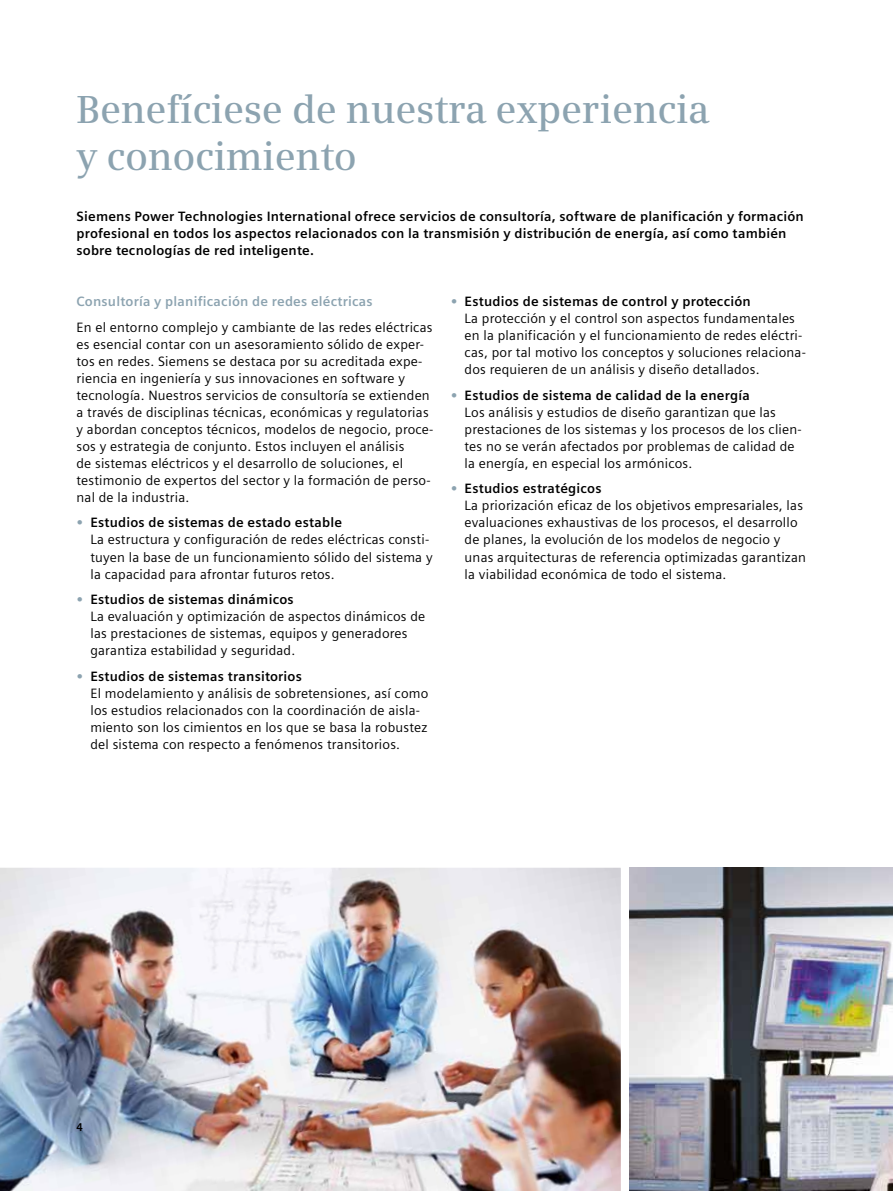
<style>
.page{position:relative;width:893px;height:1191px;background:#fff}
.page>*{position:absolute;margin:0;border:0;box-sizing:border-box;transform-origin:0 0}
.t1{font:600 39px/46.8px "Siemens Serif";letter-spacing:-.01em;color:#8ca3b0}
.t2{font:13.5px/17px "Siemens Sans";letter-spacing:.015em;color:#000}
.t3{font:700 13.5px/17px "Siemens Sans";letter-spacing:.015em;color:#000}
.t4{font:700 13.5px "Siemens Sans";letter-spacing:.015em;color:#8ca3b0}
.t5{font:700 11.25px "Siemens Sans";color:#000}
.s1{font-weight:700;color:#8ca3b0}
.s2{font-weight:700}
</style>
<div class="page">
<img style="left:629px;top:867px;width:264px;height:324px">
<img style="left:0;top:867px;width:621px;height:324px">
<h1 class="t1" style="left:77px;top:86px;width:634px">Benefíciese de nuestra experiencia y conocimiento</h1>
<p class="t3" style="left:77px;top:208px;width:729px">Siemens Power Technologies International ofrece servicios de consultoría, software de planificación y formación profesional en todos los aspectos relacionados con la transmisión y distribución de energía, así como también sobre tecnologías de red inteligente.</p>
<p class="t2" style="left:465px;top:293px;width:343px;text-indent:-14px"><span class="s1">•</span> <span class="s2">Estudios de sistemas de control y protección<br></span>La protección y el control son aspectos fundamentales en la planificación y el funcionamiento de redes eléctri&shy;cas, por tal motivo los conceptos y soluciones relaciona&shy;dos requieren de un análisis y diseño detallados.</p>
<p class="t2" style="left:465px;top:387px;width:339px;text-indent:-14px"><span class="s1">•</span> <span class="s2">Estudios de sistema de calidad de la energía<br></span>Los análisis y estudios de diseño garantizan que las prestaciones de los sistemas y los procesos de los clien&shy;tes no se verán afectados por problemas de calidad de la energía, en especial los armónicos.</p>
<p class="t2" style="left:465px;top:480px;width:343px;text-indent:-14px"><span class="s1">•</span> <span class="s2">Estudios estratégicos<br></span>La priorización eficaz de los objetivos empresariales, las evaluaciones exhaustivas de los procesos, el desarrollo de planes, la evolución de los modelos de negocio y unas arquitecturas de referencia optimizadas garantizan la viabilidad económica de todo el sistema.</p>
<p class="t4" style="left:77px;top:294px;width:298px">Consultoría y planificación de redes eléctricas</p>
<p class="t2" style="left:77px;top:319px;width:358px">En el entorno complejo y cambiante de las redes eléctricas es esencial contar con un asesoramiento sólido de exper&shy;tos en redes. Siemens se destaca por su acreditada expe&shy;riencia en ingeniería y sus innovaciones en software y tecnología. Nuestros servicios de consultoría se extienden a través de disciplinas técnicas, económicas y regulatorias y abordan conceptos técnicos, modelos de negocio, proce&shy;sos y estrategia de conjunto. Estos incluyen el análisis<br>de sistemas eléctricos y el desarrollo de soluciones, el testimonio de expertos del sector y la formación de perso&shy;nal de la industria.</p>
<p class="t2" style="left:90px;top:514px;width:344px;text-indent:-14px"><span class="s1">•</span> <span class="s2">Estudios de sistemas de estado estable<br></span>La estructura y configuración de redes eléctricas consti&shy;tuyen la base de un funcionamiento sólido del sistema y la capacidad para afrontar futuros retos.</p>
<p class="t2" style="left:90px;top:591px;width:336px;text-indent:-14px"><span class="s1">•</span> <span class="s2">Estudios de sistemas dinámicos<br></span>La evaluación y optimización de aspectos dinámicos de las prestaciones de sistemas, equipos y generadores garantiza estabilidad y seguridad.</p>
<p class="t2" style="left:90px;top:667px;width:339px;text-indent:-14px"><span class="s1">•</span> <span class="s2">Estudios de sistemas transitorios<br></span>El modelamiento y análisis de sobretensiones, así como los estudios relacionados con la coordinación de aisla&shy;miento son los cimientos en los que se basa la robustez del sistema con respecto a fenómenos transitorios.</p>
<p class="t5" style="left:77px;top:1120px;width:8px">4</p>
</div>
